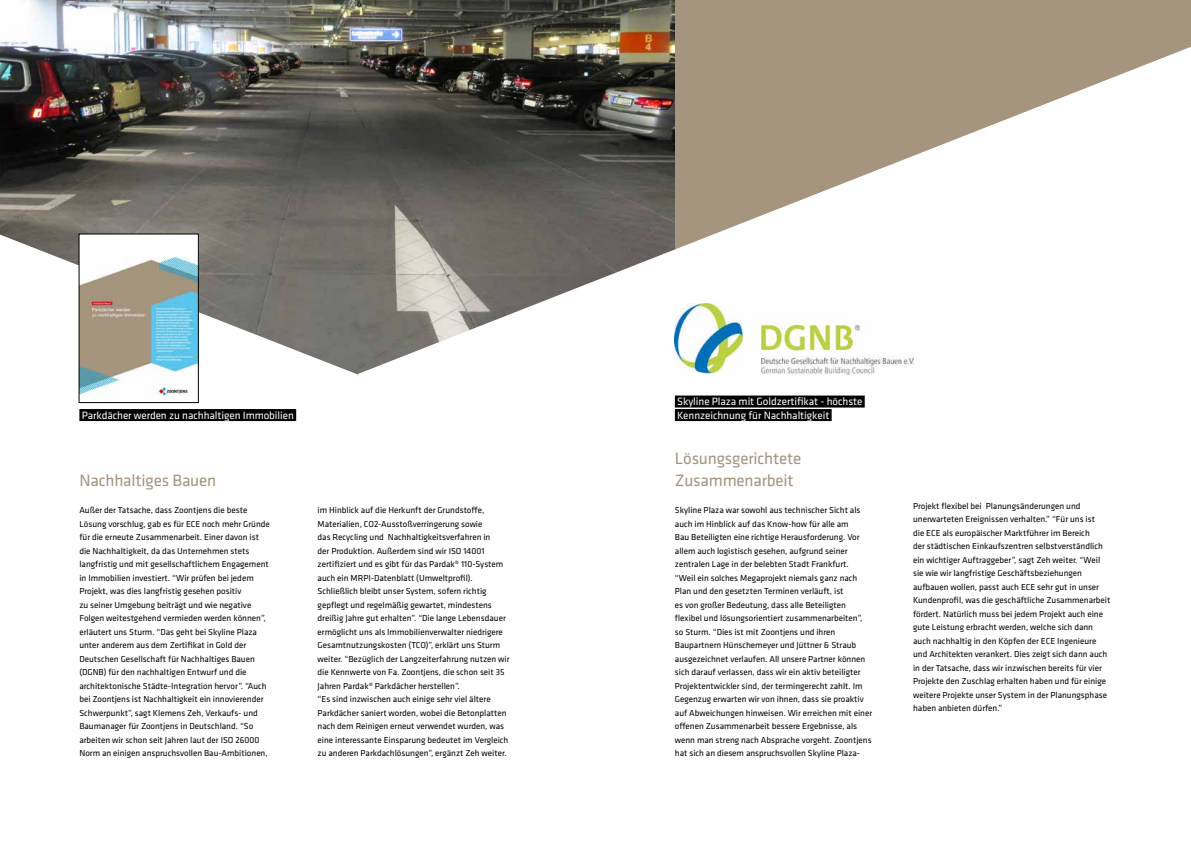
<style>
.page{position:relative;width:1191px;height:842px;background:#fff}
.page>*{position:absolute;margin:0;border:0;box-sizing:border-box;transform-origin:0 0}
.t1{font:17px/22.5px "Klavika Basic";letter-spacing:-.01em;color:#a5947e}
.t2{font:11px/13.5px "Klavika Basic";letter-spacing:-.005em;color:#fff}
.t3{font:9px/13.5px "Klavika Basic";color:#000}
</style>
<div class="page">
<div style="left:675px;top:0;width:516px;height:296px;background:#a5947e"></div>
<img style="left:0;top:0;width:675px;height:235px">
<svg style="left:1px;top:235px;width:356px;height:155px"></svg>
<svg style="left:357px;top:47px;width:834px;height:375px"></svg>
<div style="left:79px;top:409px;width:217px;height:12px;background:#000"></div>
<div style="left:675px;top:396px;width:189px;height:12px;background:#000"></div>
<div style="left:675px;top:409px;width:156px;height:12px;background:#000"></div>
<img style="left:81px;top:236px;width:115px;height:160px">
<img style="left:675px;top:304px;width:238px;height:70px">
<p class="t2" style="left:82px;top:408px;width:214px">Parkdächer werden zu nachhaltigen Immobilien</p>
<h1 class="t1" style="left:79px;top:469px;width:138px">Nachhaltiges Bauen</h1>
<p class="t3" style="left:79px;top:503px;width:192px">Außer der Tatsache, dass Zoontjens die beste Lösung vorschlug, gab es für ECE noch mehr Gründe für die erneute Zusammenarbeit. Einer davon ist die Nachhaltigkeit, da das Unternehmen stets langfristig und mit gesellschaftlichem Engagement in Immobilien investiert. “Wir prüfen bei jedem Projekt, was dies langfristig gesehen positiv<br>zu seiner Umgebung beiträgt und wie negative Folgen weitestgehend vermieden werden können”, erläutert uns Sturm. “Das geht bei Skyline Plaza unter anderem aus dem Zertifikat in Gold der Deutschen Gesellschaft für Nachhaltiges Bauen (DGNB) für den nachhaltigen Entwurf und die architektonische Städte-Integration hervor”. “Auch bei Zoontjens ist Nachhaltigkeit ein innovierender Schwerpunkt”, sagt Klemens Zeh, Verkaufs- und Baumanager für Zoontjens in Deutschland. “So arbeiten wir schon seit Jahren laut der ISO 26000<br>Norm an einigen anspruchsvollen Bau-Ambitionen,</p>
<p class="t3" style="left:317px;top:503px;width:193px">im Hinblick auf die Herkunft der Grundstoffe, Materialien, CO2-Ausstoßverringerung sowie<br>das Recycling und Nachhaltigkeitsverfahren in<br>der Produktion. Außerdem sind wir ISO 14001 zertifiziert und es gibt für das Pardak® 110-System auch ein MRPI-Datenblatt (Umweltprofil).<br>Schließlich bleibt unser System, sofern richtig gepflegt und regelmäßig gewartet, mindestens dreißig Jahre gut erhalten”. “Die lange Lebensdauer ermöglicht uns als Immobilienverwalter niedrigere Gesamtnutzungskosten (TCO)”, erklärt uns Sturm weiter. “Bezüglich der Langzeiterfahrung nutzen wir die Kennwerte von Fa. Zoontjens, die schon seit 35<br>Jahren Pardak® Parkdächer herstellen”.<br>“Es sind inzwischen auch einige sehr viel ältere Parkdächer saniert worden, wobei die Betonplatten nach dem Reinigen erneut verwendet wurden, was eine interessante Einsparung bedeutet im Vergleich zu anderen Parkdachlösungen”, ergänzt Zeh weiter.</p>
<p class="t2" style="left:677px;top:394px;width:187px">Skyline Plaza mit Goldzertifikat - höchste<br>Kennzeichnung für Nachhaltigkeit</p>
<h1 class="t1" style="left:675px;top:446px;width:128px">Lösungsgerichtete<br>Zusammenarbeit</h1>
<p class="t3" style="left:675px;top:503px;width:199px">Skyline Plaza war sowohl aus technischer Sicht als auch im Hinblick auf das Know-how für alle am<br>Bau Beteiligten eine richtige Herausforderung. Vor allem auch logistisch gesehen, aufgrund seiner zentralen Lage in der belebten Stadt Frankfurt.<br>“Weil ein solches Megaprojekt niemals ganz nach Plan und den gesetzten Terminen verläuft, ist<br>es von großer Bedeutung, dass alle Beteiligten flexibel und lösungsorientiert zusammenarbeiten”, so Sturm. “Dies ist mit Zoontjens und ihren Baupartnern Hünschemeyer und Jüttner &amp; Straub ausgezeichnet verlaufen. All unsere Partner können sich darauf verlassen, dass wir ein aktiv beteiligter Projektentwickler sind, der termingerecht zahlt. Im Gegenzug erwarten wir von ihnen, dass sie proaktiv auf Abweichungen hinweisen. Wir erreichen mit einer offenen Zusammenarbeit bessere Ergebnisse, als wenn man streng nach Absprache vorgeht. Zoontjens hat sich an diesem anspruchsvollen Skyline Plaza-</p>
<p class="t3" style="left:913px;top:498px;width:199px">Projekt flexibel bei Planungsänderungen und unerwarteten Ereignissen verhalten.” “Für uns ist<br>die ECE als europäischer Marktführer im Bereich<br>der städtischen Einkaufszentren selbstverständlich ein wichtiger Auftraggeber”, sagt Zeh weiter. “Weil sie wie wir langfristige Geschäftsbeziehungen aufbauen wollen, passt auch ECE sehr gut in unser Kundenprofil, was die geschäftliche Zusammenarbeit fördert. Natürlich muss bei jedem Projekt auch eine gute Leistung erbracht werden, welche sich dann auch nachhaltig in den Köpfen der ECE Ingenieure und Architekten verankert. Dies zeigt sich dann auch in der Tatsache, dass wir inzwischen bereits für vier Projekte den Zuschlag erhalten haben und für einige weitere Projekte unser System in der Planungsphase haben anbieten dürfen.”</p>
</div>
